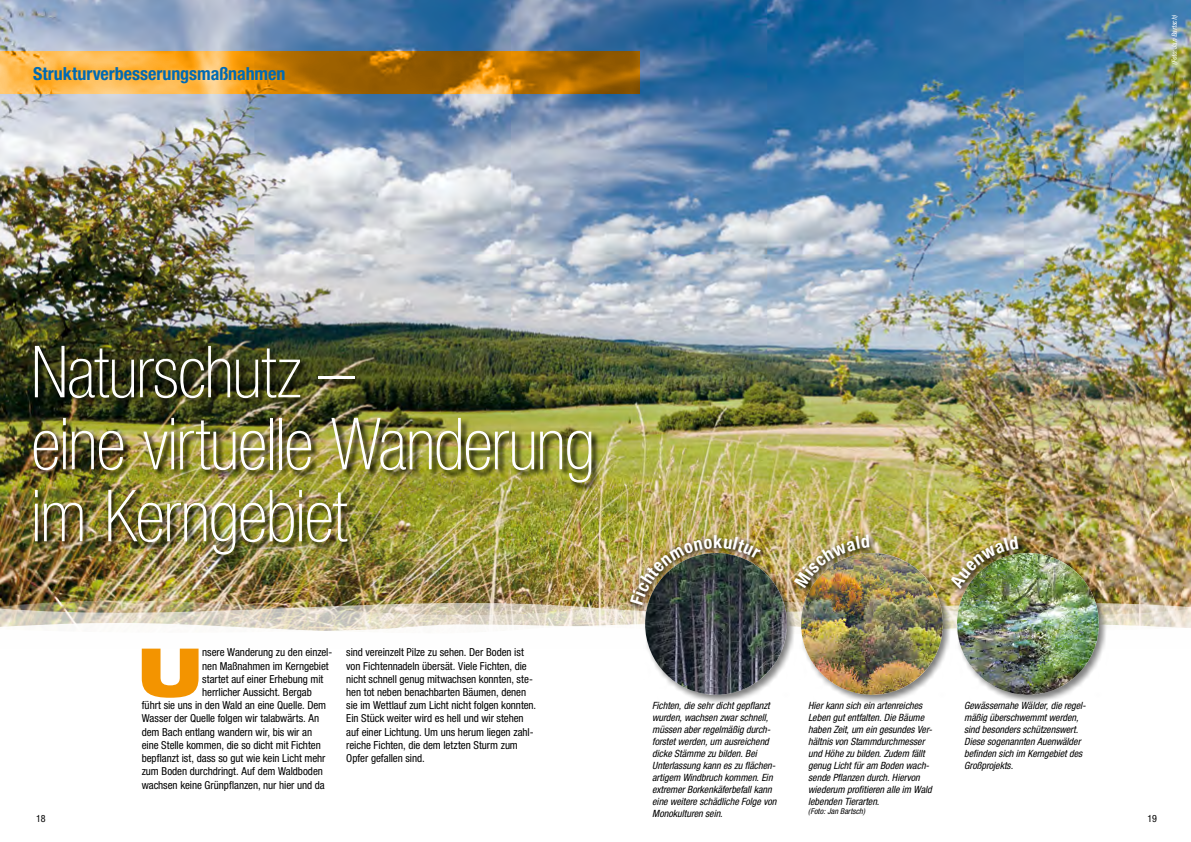
<style>
.page{position:relative;width:1191px;height:842px;background:#fff}
.page>*{position:absolute;margin:0;border:0;box-sizing:border-box;transform-origin:0 0}
.t1{font:100 condensed 72px/72px "Helvetica Neue";letter-spacing:-.02em;color:#fff}
.t2{font:900 expanded 66.5px "Helvetica Neue";color:#f39400}
.t3{font:700 condensed 18px "Helvetica Neue";color:#006ab3}
.t4{font:condensed 11px/13.2px "Helvetica Neue";letter-spacing:-.005em;color:#000}
.t5{font:italic condensed 10px/12px "Helvetica Neue";color:#000}
.t6{font:condensed 10px "Helvetica Neue";color:#000}
.t7{font:italic condensed 8px "Helvetica Neue";letter-spacing:.005em;color:#000}
.t8{font:italic condensed 7px "Helvetica Neue";color:#fff}
</style>
<div class="page">
<img style="left:0;top:0;width:1191px;height:601px">
<img style="left:0;top:601px;width:1191px;height:22px">
<svg style="left:0;top:623px;width:1191px;height:8px"></svg>
<div style="left:644px;top:552px;width:153px;height:153px;background:#000;opacity:.5"></div>
<img style="left:645px;top:553px;width:142px;height:142px;border-radius:71px">
<div style="left:799px;top:552px;width:153px;height:153px;background:#000;opacity:.5"></div>
<img style="left:801px;top:553px;width:142px;height:142px;border-radius:71px">
<div style="left:955px;top:552px;width:153px;height:153px;background:#000;opacity:.5"></div>
<img style="left:957px;top:553px;width:141px;height:142px;border-radius:71px">
<img style="left:34px;top:346px;width:565px;height:217px">
<img style="left:626px;top:532px;width:141px;height:80px">
<svg style="left:791px;top:531px;width:85px;height:64px"></svg>
<svg style="left:947px;top:532px;width:78px;height:64px"></svg>
<svg style="left:0;top:51px;width:640px;height:43px;background:#ce891e"></svg>
<img style="left:630px;top:535px;width:130px;height:70px">
<img style="left:794px;top:535px;width:75px;height:53px">
<img style="left:949px;top:536px;width:69px;height:53px">
<h3 class="t3" style="left:33px;top:63px;width:254px">Strukturverbesserungsmaßnahmen</h3>
<p class="t8" style="left:1170px;top:65px;width:52px;rotate:-90deg">(Foto: Jan Bartsch)</p>
<h1 class="t1" style="left:31px;top:335px;width:565px">Naturschutz –<br>eine virtuelle Wanderung im Kerngebiet</h1>
<p class="t4" style="left:346px;top:646px;width:191px">sind vereinzelt Pilze zu sehen. Der Boden ist von Fichtennadeln übersät. Viele Fichten, die nicht schnell genug mitwachsen konnten, ste&shy;hen tot neben benachbarten Bäumen, denen sie im Wettlauf zum Licht nicht folgen konnten.<br>Ein Stück weiter wird es hell und wir stehen auf einer Lichtung. Um uns herum liegen zahl&shy;reiche Fichten, die dem letzten Sturm zum Opfer gefallen sind.</p>
<h2 class="t2" style="left:138px;top:629px;width:65px">U</h2>
<p class="t4" style="left:202px;top:646px;width:132px">nsere Wanderung zu den einzel-</p>
<p class="t4" style="left:202px;top:659px;width:128px">nen Maßnahmen im Kerngebiet</p>
<p class="t4" style="left:202px;top:672px;width:123px">startet auf einer Erhebung mit</p>
<p class="t4" style="left:202px;top:685px;width:111px">herrlicher Aussicht. Bergab</p>
<p class="t4" style="left:142px;top:699px;width:186px">führt sie uns in den Wald an eine Quelle. Dem</p>
<p class="t4" style="left:142px;top:712px;width:179px">Wasser der Quelle folgen wir talabwärts. An</p>
<p class="t4" style="left:142px;top:725px;width:172px">dem Bach entlang wandern wir, bis wir an</p>
<p class="t4" style="left:142px;top:738px;width:180px">eine Stelle kommen, die so dicht mit Fichten</p>
<p class="t4" style="left:142px;top:751px;width:185px">bepflanzt ist, dass so gut wie kein Licht mehr</p>
<p class="t4" style="left:142px;top:765px;width:183px">zum Boden durchdringt. Auf dem Waldboden</p>
<p class="t4" style="left:142px;top:778px;width:184px">wachsen keine Grünpflanzen, nur hier und da</p>
<p class="t5" style="left:964px;top:699px;width:123px">Gewässernahe Wälder, die regel&shy;mäßig überschwemmt werden, sind besonders schützenswert.<br>Diese sogenannten Auenwälder befinden sich im Kerngebiet des<br>Großprojekts.</p>
<p class="t5" style="left:652px;top:699px;width:126px">Fichten, die sehr dicht gepflanzt wurden, wachsen zwar schnell, müssen aber regelmäßig durch&shy;forstet werden, um ausreichend dicke Stämme zu bilden. Bei<br>Unterlassung kann es zu flächen&shy;artigem Windbruch kommen. Ein extremer Borkenkäferbefall kann eine weitere schädliche Folge von<br>Monokulturen sein.</p>
<p class="t5" style="left:808px;top:699px;width:125px">Hier kann sich ein artenreiches<br>Leben gut entfalten. Die Bäume haben Zeit, um ein gesundes Ver&shy;hältnis von Stammdurchmesser und Höhe zu bilden. Zudem fällt genug Licht für am Boden wach&shy;sende Pflanzen durch. Hiervon wiederum profitieren alle im Wald lebenden Tierarten.</p>
<p class="t7" style="left:808px;top:807px;width:58px">(Foto: Jan Bartsch)</p>
<p class="t6" style="left:36px;top:813px;width:11px">18</p>
<p class="t6" style="left:1147px;top:813px;width:11px">19</p>
</div>
